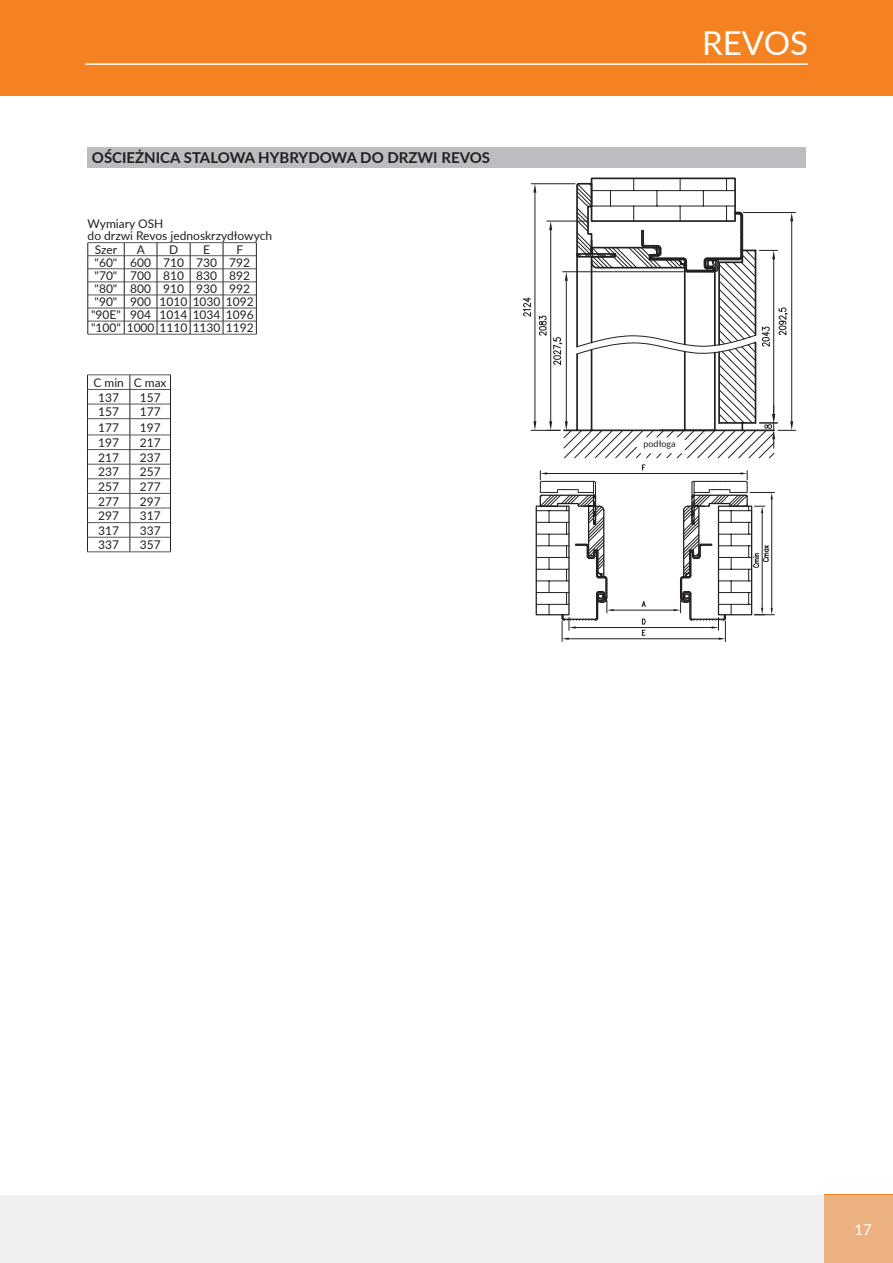
<style>
.page{position:relative;width:893px;height:1263px;background:#fff}
.page>*{position:absolute;margin:0;border:0;box-sizing:border-box;transform-origin:0 0}
.Tytuł_1_L{font:33px "Lato";color:#fff}
.W_STANDARDZIE_-_tytu{font:700 15px "Lato";color:#231f20}
.page_number{font:15px "Lato";color:#fff}
.t1{font:12px "Lato";color:#231f20}
.t2{font:9px "Lato";color:#231f20}
</style>
<div class="page">
<hr style="left:87px;top:375px;width:43px;height:1px;background:#57585a">
<hr style="left:130px;top:375px;width:41px;height:1px;background:#57585a">
<hr style="left:88px;top:389px;width:42px;height:1px;background:#57585a">
<hr style="left:130px;top:389px;width:40px;height:1px;background:#57585a">
<hr style="left:88px;top:404px;width:42px;height:1px;background:#57585a">
<hr style="left:130px;top:404px;width:40px;height:1px;background:#57585a">
<hr style="left:88px;top:418px;width:42px;height:1px;background:#57585a">
<hr style="left:130px;top:418px;width:40px;height:1px;background:#57585a">
<hr style="left:88px;top:435px;width:42px;height:1px;background:#57585a">
<hr style="left:130px;top:435px;width:40px;height:1px;background:#57585a">
<hr style="left:88px;top:449px;width:42px;height:1px;background:#57585a">
<hr style="left:130px;top:449px;width:40px;height:1px;background:#57585a">
<hr style="left:88px;top:464px;width:42px;height:1px;background:#57585a">
<hr style="left:130px;top:464px;width:40px;height:1px;background:#57585a">
<hr style="left:88px;top:478px;width:42px;height:1px;background:#57585a">
<hr style="left:130px;top:478px;width:40px;height:1px;background:#57585a">
<hr style="left:88px;top:493px;width:42px;height:1px;background:#57585a">
<hr style="left:130px;top:493px;width:40px;height:1px;background:#57585a">
<hr style="left:88px;top:508px;width:42px;height:1px;background:#57585a">
<hr style="left:130px;top:508px;width:40px;height:1px;background:#57585a">
<hr style="left:88px;top:522px;width:42px;height:1px;background:#57585a">
<hr style="left:130px;top:522px;width:40px;height:1px;background:#57585a">
<hr style="left:88px;top:537px;width:42px;height:1px;background:#57585a">
<hr style="left:130px;top:537px;width:40px;height:1px;background:#57585a">
<hr style="left:87px;top:552px;width:43px;height:1px;background:#57585a">
<hr style="left:130px;top:552px;width:41px;height:1px;background:#57585a">
<svg style="left:87px;top:375px;width:1px;height:177px"></svg>
<svg style="left:130px;top:375px;width:1px;height:177px"></svg>
<svg style="left:170px;top:375px;width:1px;height:177px"></svg>
<svg style="left:0;top:1195px;width:893px;height:68px;fill:#f0f0f1"></svg>
<div style="left:0;top:0;width:893px;height:96px;background:#f58220"></div>
<div style="left:88px;top:148px;width:718px;height:20px;background:#bcbdc0"></div>
<svg style="left:563px;top:212px;width:233px;height:246px"></svg>
<svg style="left:523px;top:178px;width:270px;height:270px"></svg>
<hr style="left:88px;top:242px;width:36px;height:1px;background:#57585a">
<hr style="left:124px;top:242px;width:33px;height:1px;background:#57585a">
<hr style="left:157px;top:242px;width:33px;height:1px;background:#57585a">
<hr style="left:190px;top:242px;width:33px;height:1px;background:#57585a">
<hr style="left:223px;top:242px;width:33px;height:1px;background:#57585a">
<hr style="left:88px;top:255px;width:36px;height:1px;background:#57585a">
<hr style="left:124px;top:255px;width:33px;height:1px;background:#57585a">
<hr style="left:157px;top:255px;width:33px;height:1px;background:#57585a">
<hr style="left:190px;top:255px;width:33px;height:1px;background:#57585a">
<hr style="left:223px;top:255px;width:33px;height:1px;background:#57585a">
<hr style="left:88px;top:269px;width:36px;height:1px;background:#57585a">
<hr style="left:124px;top:269px;width:33px;height:1px;background:#57585a">
<hr style="left:157px;top:269px;width:33px;height:1px;background:#57585a">
<hr style="left:190px;top:269px;width:33px;height:1px;background:#57585a">
<hr style="left:223px;top:269px;width:33px;height:1px;background:#57585a">
<hr style="left:88px;top:282px;width:36px;height:1px;background:#57585a">
<hr style="left:124px;top:282px;width:33px;height:1px;background:#57585a">
<hr style="left:157px;top:282px;width:33px;height:1px;background:#57585a">
<hr style="left:190px;top:282px;width:33px;height:1px;background:#57585a">
<hr style="left:223px;top:282px;width:33px;height:1px;background:#57585a">
<hr style="left:88px;top:295px;width:36px;height:1px;background:#57585a">
<hr style="left:124px;top:295px;width:33px;height:1px;background:#57585a">
<hr style="left:157px;top:295px;width:33px;height:1px;background:#57585a">
<hr style="left:190px;top:295px;width:33px;height:1px;background:#57585a">
<hr style="left:223px;top:295px;width:33px;height:1px;background:#57585a">
<hr style="left:88px;top:308px;width:36px;height:1px;background:#57585a">
<hr style="left:124px;top:308px;width:33px;height:1px;background:#57585a">
<hr style="left:157px;top:308px;width:33px;height:1px;background:#57585a">
<hr style="left:190px;top:308px;width:33px;height:1px;background:#57585a">
<hr style="left:223px;top:308px;width:33px;height:1px;background:#57585a">
<hr style="left:88px;top:321px;width:36px;height:1px;background:#57585a">
<hr style="left:124px;top:321px;width:33px;height:1px;background:#57585a">
<hr style="left:157px;top:321px;width:33px;height:1px;background:#57585a">
<hr style="left:190px;top:321px;width:33px;height:1px;background:#57585a">
<hr style="left:223px;top:321px;width:33px;height:1px;background:#57585a">
<hr style="left:88px;top:334px;width:36px;height:1px;background:#57585a">
<hr style="left:124px;top:334px;width:33px;height:1px;background:#57585a">
<hr style="left:157px;top:334px;width:33px;height:1px;background:#57585a">
<hr style="left:190px;top:334px;width:33px;height:1px;background:#57585a">
<hr style="left:223px;top:334px;width:33px;height:1px;background:#57585a">
<svg style="left:88px;top:243px;width:1px;height:91px"></svg>
<svg style="left:124px;top:243px;width:1px;height:91px"></svg>
<svg style="left:157px;top:243px;width:1px;height:91px"></svg>
<svg style="left:190px;top:243px;width:1px;height:91px"></svg>
<svg style="left:223px;top:243px;width:1px;height:91px"></svg>
<svg style="left:256px;top:243px;width:1px;height:91px"></svg>
<div style="left:536px;top:506px;width:34px;height:109px;border:1px solid #231f20"></div>
<hr style="left:536px;top:510px;width:33px;height:1px;background:#231f20">
<hr style="left:536px;top:522px;width:33px;height:1px;background:#231f20">
<hr style="left:536px;top:534px;width:33px;height:1px;background:#231f20">
<hr style="left:536px;top:545px;width:33px;height:1px;background:#231f20">
<hr style="left:536px;top:557px;width:33px;height:1px;background:#231f20">
<hr style="left:536px;top:569px;width:33px;height:1px;background:#231f20">
<hr style="left:536px;top:581px;width:33px;height:1px;background:#231f20">
<hr style="left:536px;top:592px;width:33px;height:1px;background:#231f20">
<hr style="left:536px;top:604px;width:33px;height:1px;background:#231f20">
<svg style="left:539px;top:464px;width:235px;height:177px"></svg>
<hr style="left:85px;top:63px;width:723px;height:2px;background:#fff">
<p class="W_STANDARDZIE_-_tytu" style="left:92px;top:147px;width:400px">OŚCIEŻNICA STALOWA HYBRYDOWA DO DRZWI REVOS</p>
<p class="t1" style="left:88px;top:215px;width:77px">Wymiary OSH</p>
<p class="t1" style="left:88px;top:227px;width:186px">do drzwi Revos jednoskrzydłowych</p>
<p class="t1" style="left:95px;top:241px;width:24px">Szer</p>
<p class="t1" style="left:137px;top:241px;width:10px">A</p>
<p class="t1" style="left:169px;top:241px;width:11px">D</p>
<p class="t1" style="left:203px;top:241px;width:8px">E</p>
<p class="t1" style="left:236px;top:241px;width:8px">F</p>
<p class="t1" style="left:95px;top:254px;width:24px">"60"</p>
<p class="t1" style="left:130px;top:254px;width:22px">600</p>
<p class="t1" style="left:163px;top:254px;width:22px">710</p>
<p class="t1" style="left:196px;top:254px;width:22px">730</p>
<p class="t1" style="left:229px;top:254px;width:22px">792</p>
<p class="t1" style="left:95px;top:267px;width:24px">"70"</p>
<p class="t1" style="left:130px;top:267px;width:22px">700</p>
<p class="t1" style="left:163px;top:267px;width:22px">810</p>
<p class="t1" style="left:196px;top:267px;width:22px">830</p>
<p class="t1" style="left:229px;top:267px;width:22px">892</p>
<p class="t1" style="left:95px;top:280px;width:24px">"80"</p>
<p class="t1" style="left:130px;top:280px;width:22px">800</p>
<p class="t1" style="left:163px;top:280px;width:22px">910</p>
<p class="t1" style="left:196px;top:280px;width:22px">930</p>
<p class="t1" style="left:229px;top:280px;width:22px">992</p>
<p class="t1" style="left:95px;top:293px;width:24px">"90"</p>
<p class="t1" style="left:130px;top:293px;width:22px">900</p>
<p class="t1" style="left:160px;top:293px;width:95px">1010 1030 1092</p>
<p class="t1" style="left:91px;top:306px;width:31px">"90E"</p>
<p class="t1" style="left:130px;top:306px;width:22px">904</p>
<p class="t1" style="left:160px;top:306px;width:95px">1014 1034 1096</p>
<p class="t1" style="left:91px;top:319px;width:31px">"100"</p>
<p class="t1" style="left:127px;top:319px;width:128px">1000 1110 1130 1192</p>
<p class="t1" style="left:93px;top:374px;width:32px">C min</p>
<p class="t1" style="left:134px;top:374px;width:34px">C max</p>
<p class="t1" style="left:98px;top:389px;width:22px">137</p>
<p class="t1" style="left:140px;top:389px;width:22px">157</p>
<p class="t1" style="left:98px;top:403px;width:22px">157</p>
<p class="t1" style="left:140px;top:403px;width:22px">177</p>
<p class="t1" style="left:98px;top:419px;width:22px">177</p>
<p class="t1" style="left:140px;top:419px;width:22px">197</p>
<p class="t1" style="left:98px;top:434px;width:22px">197</p>
<p class="t1" style="left:140px;top:434px;width:22px">217</p>
<p class="t1" style="left:98px;top:449px;width:22px">217</p>
<p class="t1" style="left:140px;top:449px;width:22px">237</p>
<p class="t1" style="left:98px;top:463px;width:22px">237</p>
<p class="t1" style="left:140px;top:463px;width:22px">257</p>
<p class="t1" style="left:98px;top:478px;width:22px">257</p>
<p class="t1" style="left:140px;top:478px;width:22px">277</p>
<p class="t1" style="left:98px;top:493px;width:22px">277</p>
<p class="t1" style="left:140px;top:493px;width:22px">297</p>
<p class="t1" style="left:98px;top:507px;width:22px">297</p>
<p class="t1" style="left:140px;top:507px;width:22px">317</p>
<p class="t1" style="left:98px;top:522px;width:22px">317</p>
<p class="t1" style="left:140px;top:522px;width:22px">337</p>
<p class="t1" style="left:98px;top:536px;width:22px">337</p>
<p class="t1" style="left:140px;top:536px;width:22px">357</p>
<p class="Tytuł_1_L" style="left:702px;top:19px;width:107px">REVOS</p>
<p class="t2" style="left:643px;top:438px;width:34px">podłoga</p>
<p class="page_number" style="left:854px;top:1219px;width:19px">17</p>
</div>
